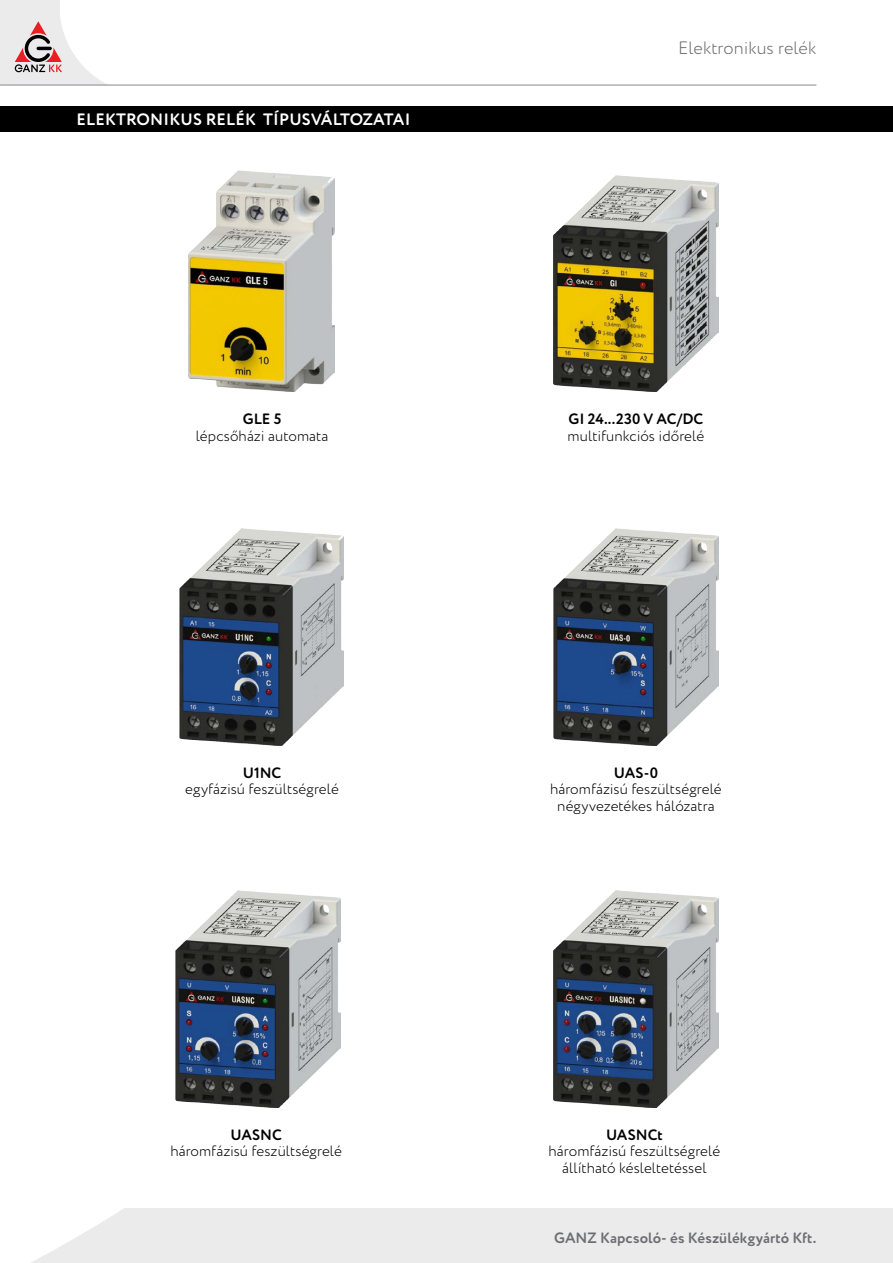
<style>
.page{position:relative;width:893px;height:1263px;background:#fff}
.page>*{position:absolute;margin:0;border:0;box-sizing:border-box;transform-origin:0 0}
.t1{font:300 18px "Circe Rounded";color:#6d6e71}
.t2{font:16.5px "Circe Rounded Regular 4";letter-spacing:.01em;color:#fff}
.t3{font:300 15px/16.5px "Circe Rounded";color:#000;text-align:center}
.t4{font:700 15px "Circe Rounded";letter-spacing:.005em;color:#000}
.t5{font:700 15px "Circe Rounded";letter-spacing:.005em;color:#6d6e71}
</style>
<div class="page">
<div style="left:31px;top:1208px;width:862px;height:55px;background:#ebebec"></div>
<div style="left:0;top:0;width:60px;height:85px;background:#ebebec"></div>
<svg style="left:14px;top:19px;width:92px;height:65px"></svg>
<hr style="left:0;top:84px;width:816px;height:2px;background:#939598">
<div style="left:0;top:106px;width:893px;height:26px;background:#000"></div>
<img style="left:553px;top:175px;width:165px;height:217px">
<img style="left:179px;top:529px;width:165px;height:216px">
<img style="left:188px;top:170px;width:147px;height:222px">
<img style="left:553px;top:891px;width:165px;height:216px">
<img style="left:175px;top:891px;width:165px;height:216px">
<img style="left:553px;top:529px;width:165px;height:216px">
<p class="t1" style="left:678px;top:38px;width:140px">Elektronikus relék</p>
<p class="t2" style="left:77px;top:110px;width:335px">ELE KTRONIKUS RE LÉK TÍPUSVÁLTOZATAI</p>
<p class="t4" style="left:243px;top:410px;width:40px">GLE 5</p>
<p class="t3" style="left:196px;top:428px;width:134px">lépcsőházi automata</p>
<p class="t4" style="left:568px;top:410px;width:136px">GI 24...230 V AC/DC</p>
<p class="t3" style="left:568px;top:428px;width:138px">multifunkciós időrelé</p>
<p class="t4" style="left:243px;top:764px;width:40px">U1NC</p>
<p class="t3" style="left:185px;top:782px;width:155px">egyfázisú feszültségrelé</p>
<p class="t4" style="left:614px;top:764px;width:46px">UAS-0</p>
<p class="t3" style="left:550px;top:782px;width:173px">háromfázisú feszültségrelé négyvezetékes hálózatra</p>
<p class="t4" style="left:230px;top:1126px;width:53px">UASN C</p>
<p class="t3" style="left:170px;top:1144px;width:173px">háromfázisú feszültségrelé</p>
<p class="t4" style="left:606px;top:1126px;width:58px">UASN Ct</p>
<p class="t3" style="left:549px;top:1144px;width:173px">háromfázisú feszültségrelé állítható késleltetéssel</p>
<p class="t5" style="left:554px;top:1229px;width:264px">GAN Z Kapcsoló- és Készülékgyártó Kft.</p>
</div>
